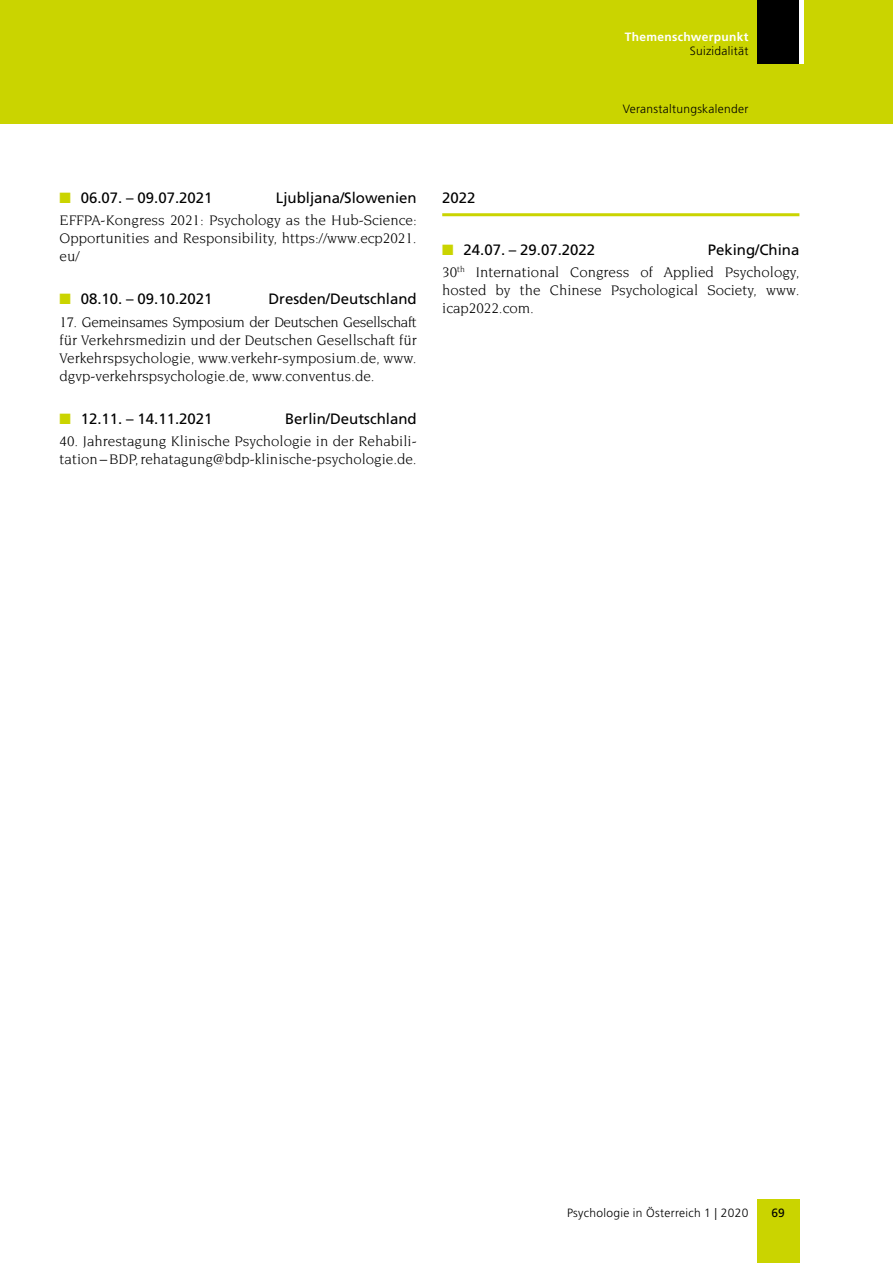
<style>
.page{position:relative;width:893px;height:1263px;background:#fff}
.page>*{position:absolute;margin:0;border:0;box-sizing:border-box;transform-origin:0 0}
.t1{font:15px/18px "Novarese";color:#000;text-align:justify}
.t2{font:15px "Frutiger";color:#000}
.t3{font:300 12px "Frutiger";letter-spacing:.025em;color:#000}
.t4{font:700 12px "Frutiger";letter-spacing:.025em;color:#fff}
.t5{font:12px "Frutiger";color:#000}
.s1{color:#cad400}
</style>
<div class="page">
<div style="left:0;top:0;width:893px;height:123px;background:#cad400"></div>
<div style="left:757px;top:1199px;width:42px;height:64px;background:#cad400"></div>
<div style="left:757px;top:0;width:42px;height:64px;background:#000"></div>
<div style="left:799px;top:0;width:5px;height:64px;background:#fff"></div>
<hr style="left:442px;top:213px;width:357px;height:3px;background:#cad400">
<p class="t4" style="left:625px;top:30px;width:125px">Themenschwerpunkt</p>
<p class="t3" style="left:690px;top:44px;width:60px">Suizidalität</p>
<p class="t3" style="left:623px;top:102px;width:127px">Veranstaltungskalender</p>
<p class="t2" style="left:60px;top:189px;width:155px"><span class="s1">■</span> 06.07. – 09.07.2021</p>
<p class="t2" style="left:276px;top:189px;width:142px">Ljubljana/Slowenien</p>
<p class="t1" style="left:60px;top:211px;width:359px">EFFPA-Kongress 2021: Psychology as the Hub-Science:<br>Opportunities and Responsibility, https://www.ecp2021. eu/</p>
<p class="t2" style="left:60px;top:290px;width:155px"><span class="s1">■</span> 08.10. – 09.10.2021</p>
<p class="t2" style="left:268px;top:290px;width:150px">Dresden/Deutschland</p>
<p class="t1" style="left:60px;top:313px;width:359px">17. Gemeinsames Symposium der Deutschen Gesellschaft für Verkehrsmedizin und der Deutschen Gesellschaft für Verkehrspsychologie, www.verkehr-symposium.de, www. dgvp-verkehrspsychologie.de, www.conventus.de.</p>
<p class="t2" style="left:60px;top:410px;width:155px"><span class="s1">■</span> 12.11. – 14.11.2021</p>
<p class="t2" style="left:285px;top:410px;width:133px">Berlin/Deutschland</p>
<p class="t1" style="left:60px;top:432px;width:359px">40. Jahrestagung Klinische Psychologie in der Rehabili&shy;tation – BDP, rehatagung@bdp-klinische-psychologie.de.</p>
<p class="t2" style="left:442px;top:189px;width:35px">2022</p>
<p class="t2" style="left:442px;top:241px;width:155px"><span class="s1">■</span> 24.07. – 29.07.2022</p>
<p class="t2" style="left:708px;top:241px;width:93px">Peking/China</p>
<p class="t1" style="left:442px;top:263px;width:359px">30<sup>th</sup> International Congress of Applied Psychology, hosted by the Chinese Psychological Society, www. icap2022.com.</p>
<p class="t3" style="left:567px;top:1206px;width:183px">Psychologie in Österreich 1 | 2020</p>
<p class="t5" style="left:771px;top:1205px;width:15px">69</p>
</div>
